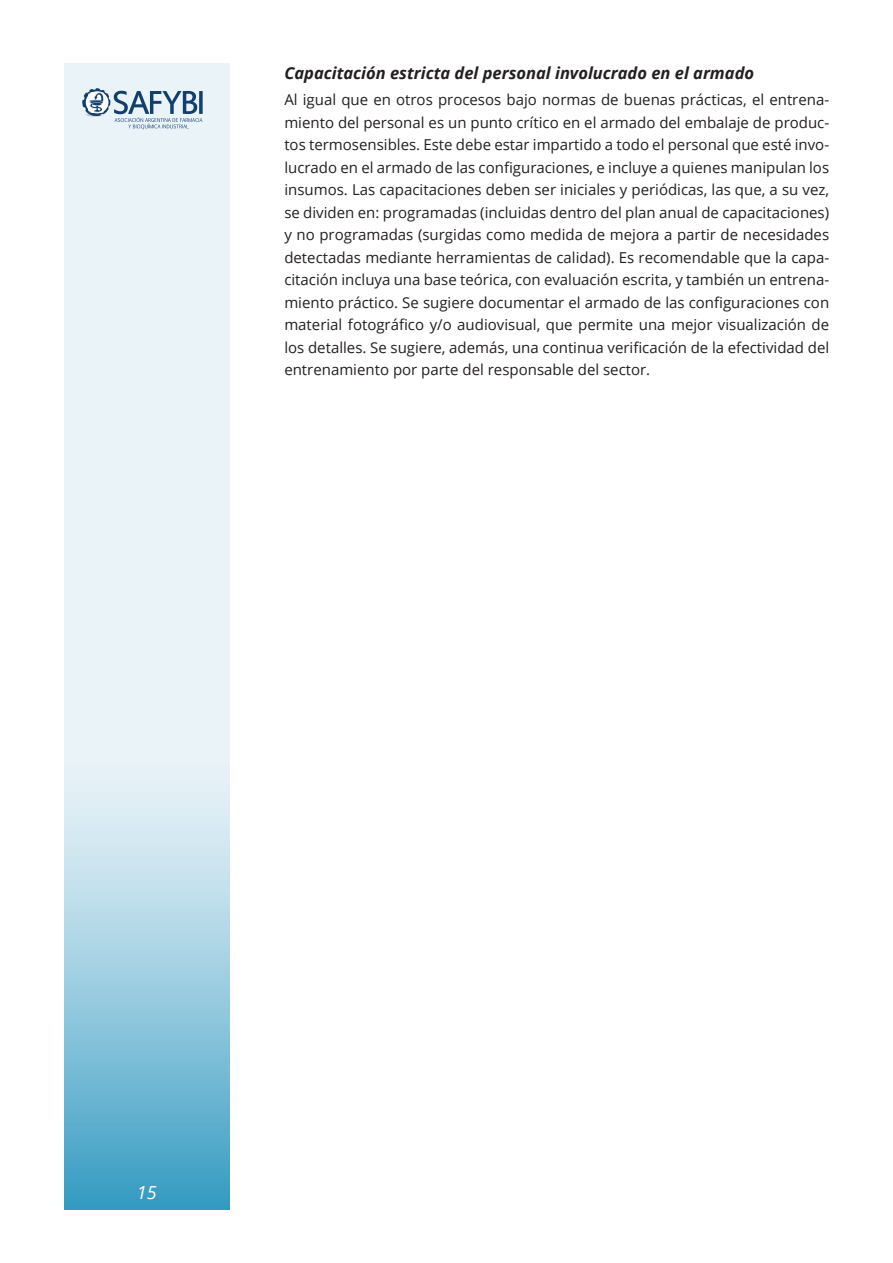
<style>
.page{position:relative;width:893px;height:1263px;background:#fff}
.page>*{position:absolute;margin:0;border:0;box-sizing:border-box;transform-origin:0 0}
.t1{font:italic 18px "Open Sans";color:#fff}
.t2{font:italic 700 16.5px "Open Sans";color:#231f20}
.t3{font:15px/22.5px "Open Sans";color:#231f20;text-align:justify}
</style>
<div class="page">
<div style="left:64px;top:64px;width:166px;height:1146px;background:#e9f3f8"></div>
<svg style="left:82px;top:88px;width:121px;height:41px"></svg>
<div style="left:64px;top:761px;width:166px;height:449px;background:linear-gradient(to bottom,#f5f9fb,#3b9ec3)"></div>
<p class="t2" style="left:284px;top:61px;width:471px">Capacitación estricta del personal involucrado en el armado</p>
<p class="t3" style="left:284px;top:88px;width:546px">Al igual que en otros procesos bajo normas de buenas prácticas, el entrena&shy;miento del personal es un punto crítico en el armado del embalaje de produc&shy;tos termosensibles. Este debe estar impartido a todo el personal que esté invo&shy;lucrado en el armado de las configuraciones, e incluye a quienes manipulan los insumos. Las capacitaciones deben ser iniciales y periódicas, las que, a su vez, se dividen en: programadas (incluidas dentro del plan anual de capacitaciones) y no programadas (surgidas como medida de mejora a partir de necesidades detectadas mediante herramientas de calidad). Es recomendable que la capa&shy;citación incluya una base teórica, con evaluación escrita, y también un entrena&shy;miento práctico. Se sugiere documentar el armado de las configuraciones con material fotográfico y/o audiovisual, que permite una mejor visualización de los detalles. Se sugiere, además, una continua verificación de la efectividad del entrenamiento por parte del responsable del sector.</p>
<p class="t1" style="left:137px;top:1180px;width:21px">15</p>
</div>
